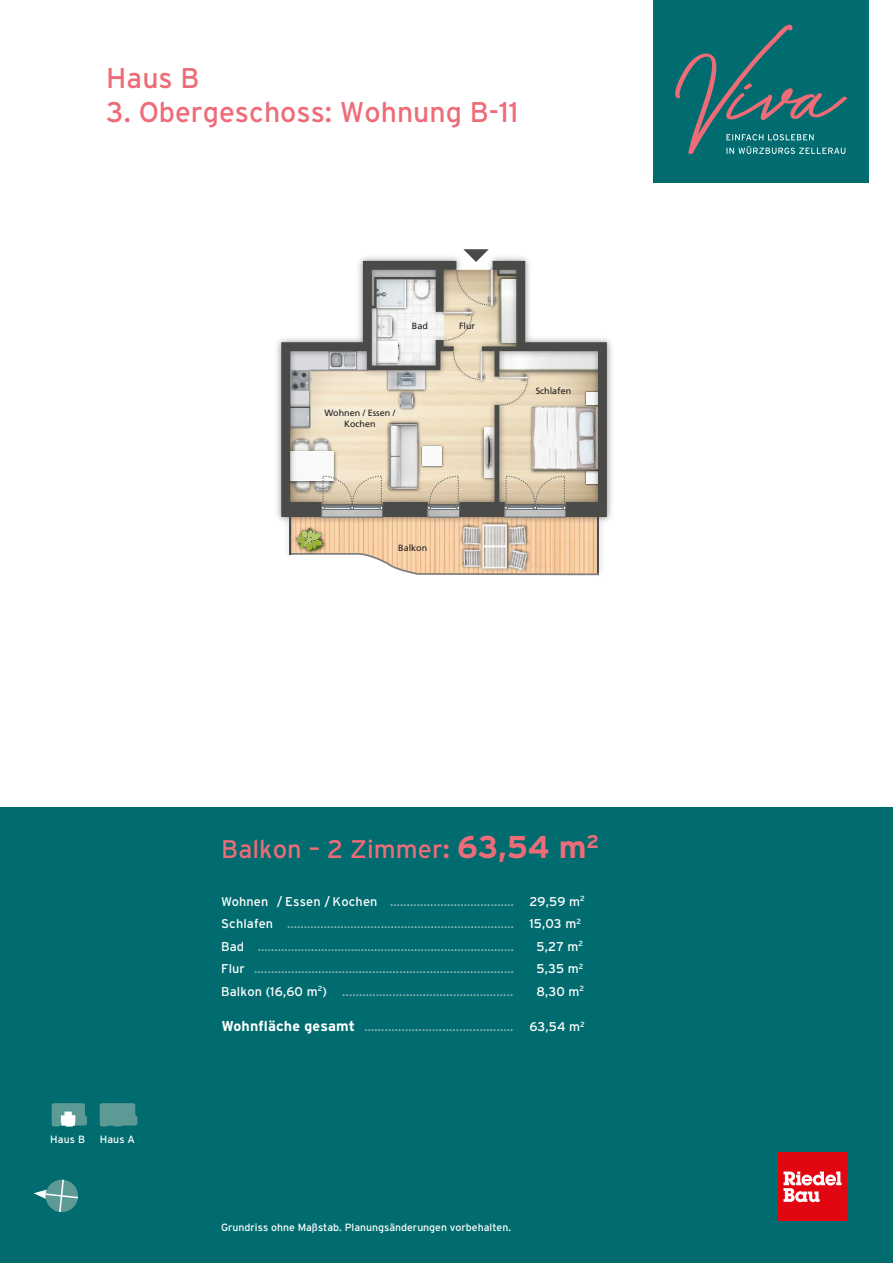
<style>
.page{position:relative;width:893px;height:1263px;background:#fff}
.page>*{position:absolute;margin:0;border:0;box-sizing:border-box;transform-origin:0 0}
.t1{font:28.5px "Interstate";color:#ed6c77}
.t2{font:25.5px "Interstate";color:#ed6c77}
.t3{font:700 14.25px "Interstate";letter-spacing:.01em;color:#fff}
.t4{font:12.75px/22.5px "Interstate";letter-spacing:.01em;color:#88b2b5}
.t5{font:12.75px "Interstate";color:#fff}
.t6{font:10.5px "Interstate";color:#fff}
.t7{font:9px/10.8px "Frutiger LT Std";color:#1d1d1b;text-align:center}
.s1{font-weight:700}
.s2{font-weight:700;font-size:31.5px}
.s3{color:#fff}
</style>
<div class="page">
<div style="left:0;top:808px;width:893px;height:455px;background:#006c6f"></div>
<img style="left:277px;top:257px;width:335px;height:314px">
<svg style="left:281px;top:261px;width:326px;height:256px"></svg>
<img style="left:440px;top:305px;width:37px;height:39px">
<img style="left:444px;top:309px;width:28px;height:4px">
<svg style="left:444px;top:313px;width:28px;height:27px"></svg>
<img style="left:451px;top:265px;width:49px;height:46px">
<img style="left:488px;top:270px;width:7px;height:36px">
<svg style="left:456px;top:270px;width:35px;height:35px"></svg>
<svg style="left:463px;top:249px;width:26px;height:13px"></svg>
<img style="left:449px;top:348px;width:39px;height:36px">
<img style="left:478px;top:351px;width:6px;height:29px">
<svg style="left:453px;top:352px;width:28px;height:28px"></svg>
<img style="left:496px;top:370px;width:36px;height:39px">
<img style="left:499px;top:374px;width:29px;height:6px">
<svg style="left:500px;top:378px;width:28px;height:27px"></svg>
<svg style="left:288px;top:472px;width:312px;height:104px;background:#d0bca4"></svg>
<svg style="left:100px;top:1103px;width:37px;height:23px"></svg>
<svg style="left:52px;top:1103px;width:35px;height:23px"></svg>
<svg style="left:34px;top:1179px;width:44px;height:34px"></svg>
<div style="left:653px;top:0;width:215px;height:182px;background:#006c6f"></div>
<svg style="left:675px;top:25px;width:172px;height:129px"></svg>
<div style="left:778px;top:1153px;width:69px;height:68px;background:#e20613"></div>
<svg style="left:783px;top:1171px;width:58px;height:31px"></svg>
<h1 class="t1" style="left:106px;top:62px;width:95px">Haus B</h1>
<h1 class="t1" style="left:106px;top:96px;width:414px">3. Obergeschoss: Wohnung B-11</h1>
<p class="t7" style="left:412px;top:320px;width:18px">Bad</p>
<p class="t7" style="left:459px;top:320px;width:18px">Flur</p>
<p class="t7" style="left:324px;top:408px;width:72px">Wohnen / Essen /<br>Kochen</p>
<p class="t7" style="left:398px;top:543px;width:31px">Balkon</p>
<p class="t7" style="left:536px;top:385px;width:37px">Schlafen</p>
<h2 class="t2" style="left:221px;top:835px;width:379px">Balkon – 2 Zimmer<span class="s1">:</span> <span class="s2">63,54 m</span><sup>2</sup></h2>
<p class="t4" style="left:221px;top:890px;width:365px"><span class="s3">Wohnen / Essen / Kochen</span> ..................................... <span class="s3">29,59 m</span><sup>2<br></sup><span class="s3">Schlafen</span> .................................................................... <span class="s3">15,03 m</span><sup>2<br></sup><span class="s3">Bad</span> .............................................................................</p>
<p class="t5" style="left:537px;top:939px;width:48px">5,27 m<sup>2</sup></p>
<p class="t6" style="left:50px;top:1134px;width:36px">Haus B</p>
<p class="t6" style="left:100px;top:1134px;width:37px">Haus A</p>
<p class="t4" style="left:221px;top:957px;width:294px"><span class="s3">Flur</span> .............................................................................</p>
<p class="t5" style="left:537px;top:961px;width:48px">5,35 m<sup>2</sup></p>
<p class="t4" style="left:221px;top:980px;width:294px"><span class="s3">Balkon (16,60 m</span><sup>2</sup><span class="s3">)</span> ...................................................</p>
<p class="t5" style="left:537px;top:984px;width:49px">8,30 m<sup>2</sup></p>
<p class="t4" style="left:364px;top:1015px;width:222px">............................................ <span class="s3">63,54 m</span><sup>2</sup></p>
<p class="t3" style="left:221px;top:1018px;width:135px">Wohnfläche gesamt</p>
<p class="t6" style="left:221px;top:1221px;width:291px">Grundriss ohne Maßstab. Planungsänderungen vorbehalten.</p>
</div>
